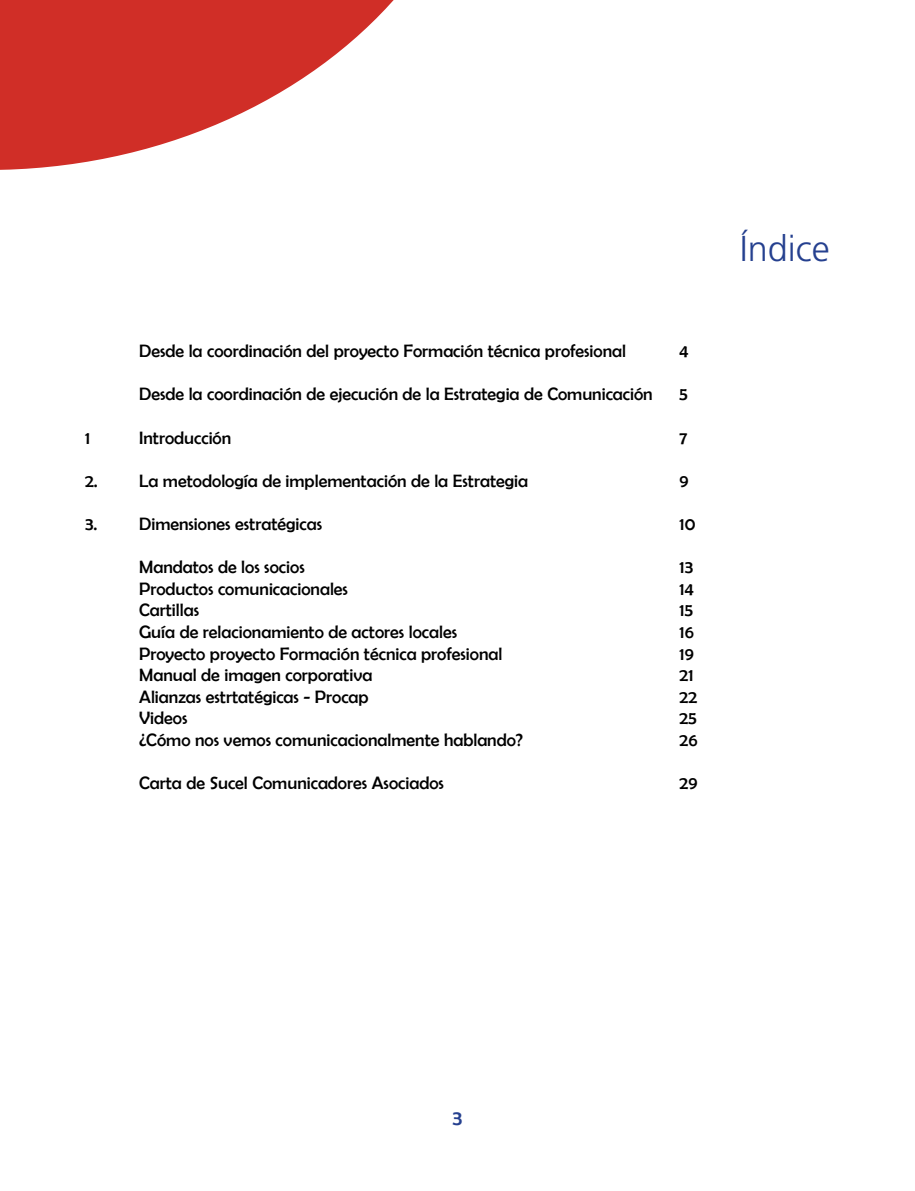
<style>
.page{position:relative;width:915px;height:1191px;background:#fff}
.page>*{position:absolute;margin:0;border:0;box-sizing:border-box;transform-origin:0 0}
.t1{font:300 36px "Frutiger LT Std";color:#25408f}
.t2{font:21px "Berlin Sans FB";color:#25408f}
.t3{font:18px "Berlin Sans FB";color:#000}
</style>
<div class="page">
<svg style="left:0;top:0;width:394px;height:170px;fill:#d02e27"></svg>
<p class="t3" style="left:139px;top:341px;width:488px">Desde la coordinación del proyecto Formación técnica profesional</p>
<p class="t3" style="left:679px;top:341px;width:10px">4</p>
<p class="t3" style="left:139px;top:384px;width:515px">Desde la coordinación de ejecución de la Estrategia de Comunicación</p>
<p class="t3" style="left:679px;top:384px;width:10px">5</p>
<p class="t3" style="left:85px;top:427px;width:7px">1</p>
<p class="t3" style="left:139px;top:427px;width:94px">Introducción</p>
<p class="t3" style="left:679px;top:427px;width:9px">7</p>
<p class="t3" style="left:85px;top:470px;width:444px">2. La metodología de implementación de la Estrategia</p>
<p class="t3" style="left:679px;top:470px;width:11px">9</p>
<p class="t3" style="left:85px;top:514px;width:238px">3. Dimensiones estratégicas</p>
<p class="t3" style="left:679px;top:514px;width:17px">10</p>
<p class="t3" style="left:139px;top:557px;width:167px">Mandatos de los socios</p>
<p class="t3" style="left:679px;top:557px;width:15px">13</p>
<p class="t3" style="left:139px;top:578px;width:210px">Productos comunicacionales</p>
<p class="t3" style="left:679px;top:578px;width:16px">14</p>
<p class="t3" style="left:139px;top:600px;width:62px">Cartillas</p>
<p class="t3" style="left:679px;top:600px;width:15px">15</p>
<p class="t3" style="left:139px;top:622px;width:319px">Guía de relacionamiento de actores locales</p>
<p class="t3" style="left:679px;top:622px;width:16px">16</p>
<p class="t3" style="left:139px;top:643px;width:364px">Proyecto proyecto Formación técnica profesional</p>
<p class="t3" style="left:679px;top:643px;width:16px">19</p>
<p class="t3" style="left:139px;top:665px;width:235px">Manual de imagen corporativa</p>
<p class="t3" style="left:679px;top:665px;width:15px">21</p>
<p class="t3" style="left:139px;top:686px;width:231px">Alianzas estrtatégicas - Procap</p>
<p class="t3" style="left:679px;top:686px;width:19px">22</p>
<p class="t3" style="left:139px;top:708px;width:50px">Videos</p>
<p class="t3" style="left:679px;top:708px;width:19px">25</p>
<p class="t3" style="left:139px;top:730px;width:385px">¿Cómo nos vemos comunicacionalmente hablando?</p>
<p class="t3" style="left:679px;top:730px;width:19px">26</p>
<p class="t3" style="left:139px;top:773px;width:306px">Carta de Sucel Comunicadores Asociados</p>
<p class="t3" style="left:679px;top:773px;width:19px">29</p>
<h1 class="t1" style="left:739px;top:228px;width:91px">Índice</h1>
<p class="t2" style="left:452px;top:1106px;width:11px">3</p>
</div>
